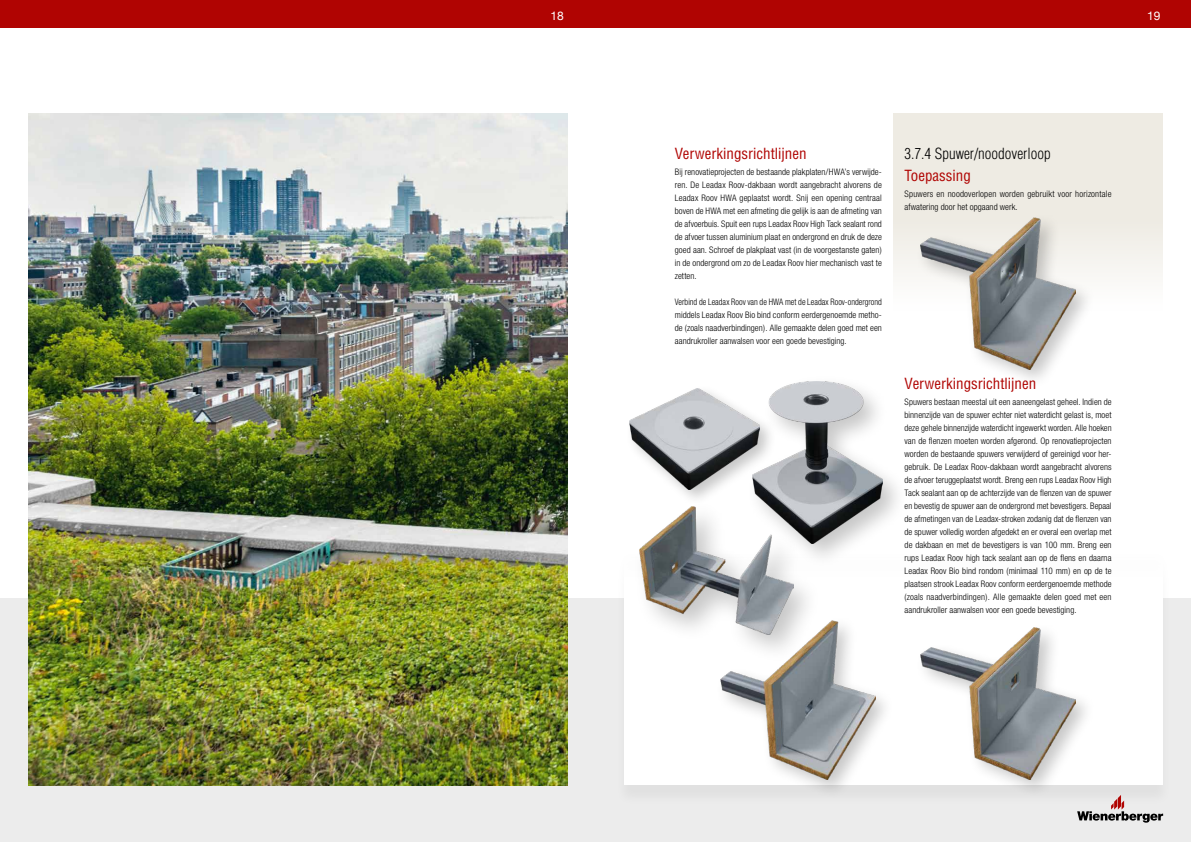
<style>
.page{position:relative;width:1191px;height:842px;background:#fff}
.page>*{position:absolute;margin:0;border:0;box-sizing:border-box;transform-origin:0 0}
.t1{font:condensed 15px "Helvetica";color:#b00402}
.t2{font:300 condensed 15px "Helvetica";color:#000}
.t3{font:12px "Helvetica Neue";color:#fff}
.t4{font:300 condensed 9px/13px "Helvetica Neue";letter-spacing:.01em;color:#000;text-align:justify}
.t5{font:300 condensed 9px/13px "Helvetica Neue";letter-spacing:.01em;color:#000;text-align:justify;scale:.93 1}
</style>
<div class="page">
<div style="left:0;top:0;width:1191px;height:28px;background:#b00402"></div>
<div style="left:893px;top:113px;width:269px;height:197px;background:#eeebe3"></div>
<div style="left:0;top:598px;width:1191px;height:244px;background:#ececec"></div>
<div style="left:614px;top:544px;width:558px;height:262px;background:#000;opacity:.05"></div>
<div style="left:624px;top:534px;width:538px;height:251px;background:#fff"></div>
<img style="left:28px;top:113px;width:539px;height:672px">
<div style="left:625px;top:384px;width:152px;height:123px;background:#000;opacity:.22"></div>
<img style="left:629px;top:388px;width:117px;height:102px">
<div style="left:715px;top:616px;width:180px;height:184px;background:#000;opacity:.22"></div>
<img style="left:720px;top:621px;width:155px;height:159px">
<div style="left:915px;top:212px;width:181px;height:177px;background:#000;opacity:.22"></div>
<img style="left:920px;top:217px;width:155px;height:152px">
<div style="left:915px;top:622px;width:181px;height:177px;background:#000;opacity:.22"></div>
<img style="left:920px;top:627px;width:155px;height:152px">
<div style="left:746px;top:374px;width:162px;height:194px;background:#000;opacity:.22"></div>
<img style="left:753px;top:382px;width:129px;height:162px">
<div style="left:632px;top:499px;width:190px;height:165px;background:#000;opacity:.22"></div>
<img style="left:639px;top:507px;width:154px;height:127px">
<svg style="left:1077px;top:795px;width:86px;height:28px"></svg>
<h2 class="t3" style="left:550px;top:7px;width:15px">18</h2>
<h2 class="t3" style="left:1147px;top:7px;width:15px">19</h2>
<h1 class="t1" style="left:675px;top:145px;width:133px">Verwerkingsrichtlijnen</h1>
<p class="t4" style="left:675px;top:165px;width:208px">Bij renovatieprojecten de bestaande plakplaten/HWA’s verwijde&shy;ren. De Leadax Roov-dakbaan wordt aangebracht alvorens de Leadax Roov HWA geplaatst wordt. Snij een opening centraal boven de HWA met een afmeting die gelijk is aan de afmeting van de afvoerbuis. Spuit een rups Leadax Roov High Tack sealant rond de afvoer tussen aluminium plaat en ondergrond en druk de deze goed aan. Schroef de plakplaat vast (in de voorgestanste gaten) in de ondergrond om zo de Leadax Roov hier mechanisch vast te zetten.</p>
<p class="t5" style="left:675px;top:295px;width:224px">Verbind de Leadax Roov van de HWA met de Leadax Roov-ondergrond middels Leadax Roov Bio bind conform eerdergenoemde metho&shy;de (zoals naadverbindingen). Alle gemaakte delen goed met een aandrukroller aanwalsen voor een goede bevestiging.</p>
<h1 class="t2" style="left:904px;top:145px;width:148px">3.7.4 Spuwer/noodoverloop</h1>
<h1 class="t1" style="left:904px;top:166px;width:68px">Toepassing</h1>
<p class="t4" style="left:904px;top:187px;width:208px">Spuwers en noodoverlopen worden gebruikt voor horizontale afwatering door het opgaand werk.</p>
<h1 class="t1" style="left:904px;top:374px;width:133px">Verwerkingsrichtlijnen</h1>
<p class="t4" style="left:904px;top:395px;width:208px">Spuwers bestaan meestal uit een aaneengelast geheel. Indien de binnenzijde van de spuwer echter niet waterdicht gelast is, moet deze gehele binnenzijde waterdicht ingewerkt worden. Alle hoeken van de flenzen moeten worden afgerond. Op renovatieprojecten worden de bestaande spuwers verwijderd of gereinigd voor her&shy;gebruik. De Leadax Roov-dakbaan wordt aangebracht alvorens de afvoer teruggeplaatst wordt. Breng een rups Leadax Roov High Tack sealant aan op de achterzijde van de flenzen van de spuwer en bevestig de spuwer aan de ondergrond met bevestigers. Bepaal de afmetingen van de Leadax-stroken zodanig dat de flenzen van de spuwer volledig worden afgedekt en er overal een overlap met de dakbaan en met de bevestigers is van 100 mm. Breng een rups Leadax Roov high tack sealant aan op de flens en daarna Leadax Roov Bio bind rondom (minimaal 110 mm) en op de te plaatsen strook Leadax Roov conform eerdergenoemde methode (zoals naadverbindingen). Alle gemaakte delen goed met een aandrukroller aanwalsen voor een goede bevestiging.</p>
</div>
